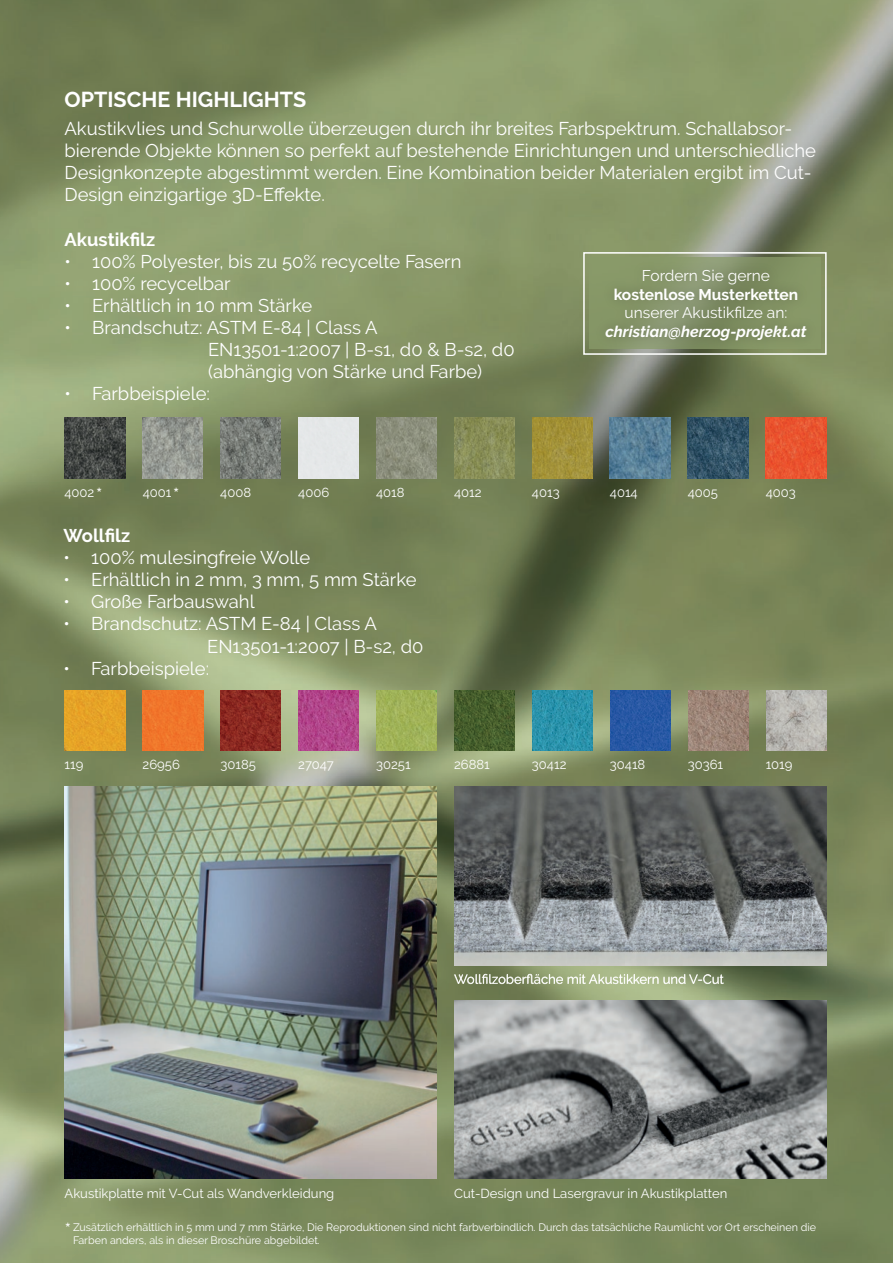
<style>
.page{position:relative;width:893px;height:1263px;background:#fff}
.page>*{position:absolute;margin:0;border:0;box-sizing:border-box;transform-origin:0 0}
.t1{font:700 21.45px "Raleway";color:#fff}
.t2{font:21.45px "Raleway";color:#fff}
.t3{font:18.45px/22px "Raleway";color:#fff}
.t4{font:700 18.45px "Raleway";color:#fff}
.t5{font:15.45px "Raleway";color:#fff}
.t6{font:italic 700 15.45px "Raleway";color:#fff}
.t7{font:700 15.45px "Raleway";color:#fff}
.t8{font:13.05px "Raleway";color:#fff}
.t9{font:10.8px/12.9px "Raleway";color:#fff}
.s1{font-size:21.45px}
</style>
<div class="page">
<img style="left:0;top:0;width:893px;height:1263px">
<img style="left:65px;top:418px;width:60px;height:60px">
<img style="left:376px;top:418px;width:61px;height:60px">
<div style="left:298px;top:418px;width:61px;height:60px;background:#e4e7e8"></div>
<img style="left:454px;top:418px;width:61px;height:60px">
<img style="left:532px;top:418px;width:60px;height:60px">
<img style="left:610px;top:418px;width:60px;height:60px">
<img style="left:688px;top:418px;width:60px;height:60px">
<img style="left:766px;top:418px;width:60px;height:60px">
<img style="left:65px;top:690px;width:60px;height:61px">
<img style="left:376px;top:690px;width:61px;height:61px">
<img style="left:454px;top:690px;width:61px;height:61px">
<img style="left:220px;top:690px;width:61px;height:61px">
<div style="left:142px;top:690px;width:61px;height:61px;background:#f0752b"></div>
<img style="left:298px;top:690px;width:61px;height:61px">
<img style="left:688px;top:690px;width:61px;height:61px">
<img style="left:532px;top:690px;width:61px;height:61px">
<img style="left:766px;top:690px;width:61px;height:61px">
<img style="left:610px;top:690px;width:61px;height:61px">
<img style="left:454px;top:787px;width:372px;height:178px">
<svg style="left:454px;top:974px;width:270px;height:9px;background:#a5b08d"></svg>
<img style="left:454px;top:1001px;width:372px;height:178px">
<img style="left:65px;top:787px;width:372px;height:392px">
<img style="left:220px;top:418px;width:61px;height:60px">
<img style="left:142px;top:418px;width:61px;height:60px">
<div style="left:589px;top:258px;width:231px;height:91px;background:#899b6a"></div>
<div style="left:595px;top:258px;width:222px;height:93px;background:#231f20;opacity:.3"></div>
<div style="left:583px;top:252px;width:244px;height:103px;border:2px solid #fff"></div>
<p class="t1" style="left:65px;top:88px;width:243px">OPTISCHE HIGHLIGHTS</p>
<p class="t3" style="left:65px;top:117px;width:753px">Akustikvlies und Schurwolle überzeugen durch ihr breites Farbspektrum. Schallabsor&shy;bierende Objekte können so perfekt auf bestehende Einrichtungen und unterschiedliche Designkonzepte abgestimmt werden. Eine Kombination beider Materialen ergibt im Cut-Design einzigartige 3D-Effekte.</p>
<p class="t4" style="left:65px;top:229px;width:92px">Akustikfilz</p>
<p class="t3" style="left:65px;top:250px;width:398px">• 100% Polyester, bis zu 50% recycelte Fasern</p>
<p class="t3" style="left:65px;top:272px;width:168px">• 100% recycelbar</p>
<p class="t3" style="left:65px;top:294px;width:249px">• Erhältlich in 10 mm Stärke</p>
<p class="t3" style="left:208px;top:316px;width:308px;text-indent:-144px">• Brandschutz: ASTM E-84 | Class A<br>EN13501-1:2007 | B-s1, d0 &amp; B-s2, d0 (abhängig von Stärke und Farbe)</p>
<p class="t3" style="left:65px;top:383px;width:147px">• Farbbeispiele:</p>
<p class="t5" style="left:642px;top:267px;width:130px">Fordern Sie gerne</p>
<p class="t7" style="left:614px;top:285px;width:186px">kostenlose Musterketten</p>
<p class="t5" style="left:624px;top:304px;width:164px">unserer Akustikfilze an:</p>
<p class="t6" style="left:605px;top:322px;width:203px">christian@herzog-projekt.at</p>
<p class="t8" style="left:65px;top:485px;width:31px">4002</p>
<p class="t8" style="left:220px;top:485px;width:32px">4008</p>
<p class="t8" style="left:298px;top:485px;width:32px">4006</p>
<p class="t8" style="left:376px;top:485px;width:30px">4018</p>
<p class="t8" style="left:454px;top:485px;width:29px">4012</p>
<p class="t8" style="left:532px;top:485px;width:29px">4013</p>
<p class="t8" style="left:610px;top:485px;width:29px">4014</p>
<p class="t8" style="left:688px;top:485px;width:32px">4005</p>
<p class="t8" style="left:766px;top:485px;width:32px">4003</p>
<p class="t2" style="left:96px;top:483px;width:8px">*</p>
<p class="t2" style="left:173px;top:483px;width:8px">*</p>
<p class="t8" style="left:143px;top:485px;width:30px">4001</p>
<p class="t4" style="left:64px;top:525px;width:68px">Wollfilz</p>
<p class="t3" style="left:64px;top:546px;width:248px">• 100% mulesingfreie Wolle</p>
<p class="t3" style="left:64px;top:569px;width:354px">• Erhältlich in 2 mm, 3 mm, 5 mm Stärke</p>
<p class="t3" style="left:64px;top:591px;width:193px">• Große Farbauswahl</p>
<p class="t3" style="left:207px;top:613px;width:218px;text-indent:-144px">• Brandschutz: ASTM E-84 | Class A<br>EN13501-1:2007 | B-s2, d0</p>
<p class="t3" style="left:64px;top:657px;width:147px">• Farbbeispiele:</p>
<p class="t8" style="left:65px;top:757px;width:20px">119</p>
<p class="t8" style="left:143px;top:757px;width:39px">26956</p>
<p class="t8" style="left:221px;top:757px;width:37px">30185</p>
<p class="t8" style="left:298px;top:757px;width:37px">27047</p>
<p class="t8" style="left:376px;top:757px;width:36px">30251</p>
<p class="t8" style="left:454px;top:757px;width:37px">26881</p>
<p class="t8" style="left:532px;top:757px;width:36px">30412</p>
<p class="t8" style="left:610px;top:757px;width:37px">30418</p>
<p class="t8" style="left:688px;top:757px;width:37px">30361</p>
<p class="t8" style="left:766px;top:757px;width:28px">1019</p>
<p class="t8" style="left:454px;top:972px;width:271px">Wollfilzoberfläche mit Akustikkern und V-Cut</p>
<p class="t8" style="left:65px;top:1186px;width:271px">Akustikplatte mit V-Cut als Wandverkleidung</p>
<p class="t8" style="left:454px;top:1186px;width:275px">Cut-Design und Lasergravur in Akustikplatten</p>
<p class="t9" style="left:73px;top:1220px;width:745px;text-indent:-8px"><span class="s1">*</span>Zusätzlich erhältlich in 5 mm und 7 mm Stärke, Die Reproduktionen sind nicht farbverbindlich. Durch das tatsächliche Raumlicht vor Ort erscheinen die<br>Farben anders, als in dieser Broschüre abgebildet.</p>
</div>
